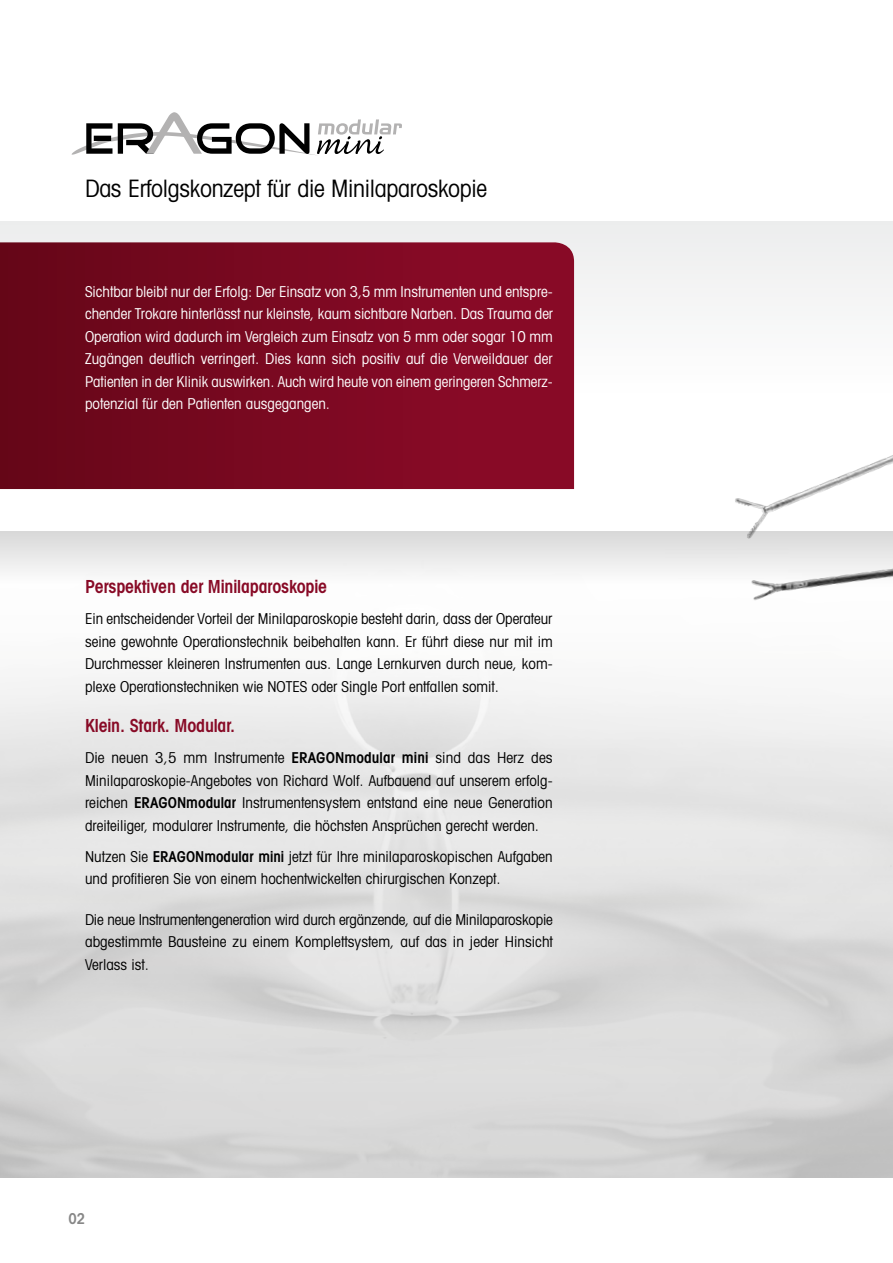
<style>
.page{position:relative;width:893px;height:1263px;background:#fff}
.page>*{position:absolute;margin:0;border:0;box-sizing:border-box;transform-origin:0 0}
.t1{font:condensed 24px "Avant Garde";letter-spacing:-.015em;color:#000}
.t2{font:600 condensed 18px "Avant Garde";letter-spacing:-.01em;color:#880a26}
.t3{font:condensed 15px/22.5px "Avant Garde";color:#000;text-align:justify}
.t4{font:condensed 15px/22.5px "Avant Garde";color:#fff;text-align:justify}
.t5{font:600 condensed 15px "Avant Garde";color:#878787}
.s1{font-weight:600}
</style>
<div class="page">
<div style="left:0;top:221px;width:893px;height:219px;background:linear-gradient(to bottom,#ededee,#fff)"></div>
<div style="left:0;top:531px;width:893px;height:67px;background:linear-gradient(to bottom,#d9d9d9,#fff)"></div>
<svg style="left:0;top:242px;width:574px;height:247px;background:#7a0920"></svg>
<svg style="left:72px;top:112px;width:330px;height:43px"></svg>
<img style="left:665px;top:221px;width:228px;height:511px">
<h1 class="t1" style="left:85px;top:173px;width:404px">Das Erfolgskonzept für die Minilaparoskopie</h1>
<p class="t4" style="left:85px;top:280px;width:470px">Sichtbar bleibt nur der Erfolg: Der Einsatz von 3,5 mm Instrumenten und entspre&shy;chender Trokare hinterlässt nur kleinste, kaum sichtbare Narben. Das Trauma der Operation wird dadurch im Vergleich zum Einsatz von 5 mm oder sogar 10 mm Zugängen deutlich verringert. Dies kann sich positiv auf die Verweildauer der Patienten in der Klinik auswirken. Auch wird heute von einem geringeren Schmerz&shy;potenzial für den Patienten ausgegangen.</p>
<p class="t2" style="left:85px;top:576px;width:244px">Perspektiven der Minilaparoskopie</p>
<p class="t3" style="left:85px;top:607px;width:469px">Ein entscheidender Vorteil der Minilaparoskopie besteht darin, dass der Operateur seine gewohnte Operationstechnik beibehalten kann. Er führt diese nur mit im Durchmesser kleineren Instrumenten aus. Lange Lernkurven durch neue, kom&shy;plexe Operationstechniken wie NOTES oder Single Port entfallen somit.</p>
<p class="t2" style="left:85px;top:715px;width:152px">Klein. Stark. Modular.</p>
<p class="t3" style="left:85px;top:746px;width:469px">Die neuen 3,5 mm Instrumente <span class="s1">ERAGONmodular mini</span> sind das Herz des Minilaparoskopie-Angebotes von Richard Wolf. Aufbauend auf unserem erfolg&shy;reichen <span class="s1">ERAGONmodular</span> Instrumentensystem entstand eine neue Generation dreiteiliger, modularer Instrumente, die höchsten Ansprüchen gerecht werden.</p>
<p class="t3" style="left:85px;top:845px;width:469px">Nutzen Sie <span class="s1">ERAGONmodular mini</span> jetzt für Ihre minilaparoskopischen Aufgaben und profitieren Sie von einem hochentwickelten chirurgischen Konzept.</p>
<p class="t3" style="left:85px;top:908px;width:469px">Die neue Instrumentengeneration wird durch ergänzende, auf die Minilaparoskopie abgestimmte Bausteine zu einem Komplettsystem, auf das in jeder Hinsicht Verlass ist.</p>
<p class="t5" style="left:68px;top:1209px;width:18px">02</p>
</div>
